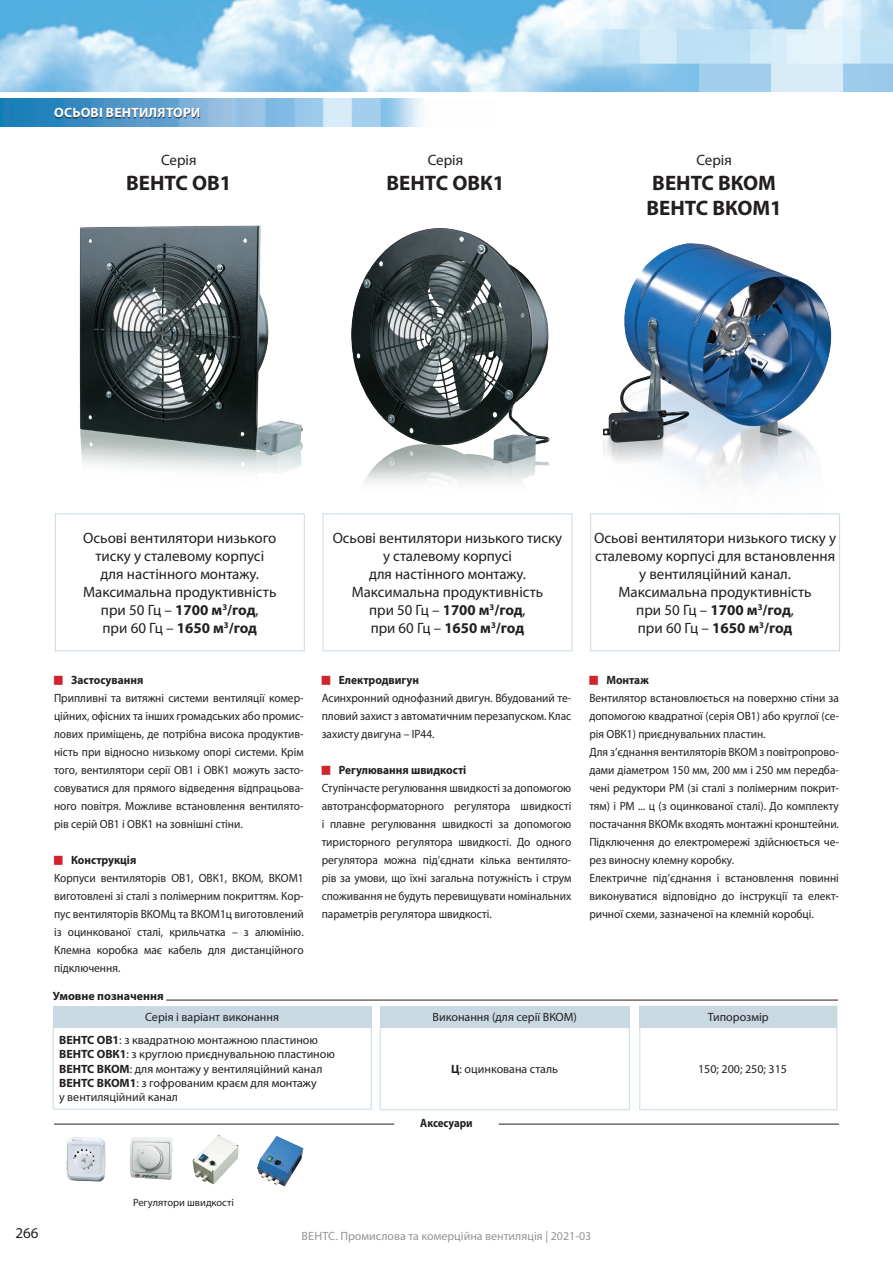
<style>
.page{position:relative;width:893px;height:1263px;background:#fff}
.page>*{position:absolute;margin:0;border:0;box-sizing:border-box;transform-origin:0 0}
.t1{font:700 21px/25.2px "Myriad Pro";color:#231f20}
.t2{font:15px/18px "Myriad Pro";color:#231f20;text-align:center}
.t3{font:700 13.5px "Myriad Pro";letter-spacing:.02em;color:#fff}
.t4{font:12px/18px "Myriad Pro";color:#231f20;text-align:justify;scale:.95 1}
.t5{font:12px/14.4px "Myriad Pro";color:#231f20}
.t6{font:700 12px "Myriad Pro";color:#231f20;scale:.95 1}
.t7{font:12px "Myriad Pro";color:#939598}
.t8{font:700 12px "Myriad Pro";color:#231f20}
.t9{font:700 12px "Myriad Pro";color:#231f20;scale:.9 1}
.t10{font:10.5px "Myriad Pro";color:#231f20}
.s1{font-weight:700}
</style>
<div class="page">
<img style="left:0;top:0;width:893px;height:91px">
<img style="left:0;top:99px;width:422px;height:27px">
<img style="left:603px;top:243px;width:229px;height:243px">
<img style="left:130px;top:1137px;width:43px;height:43px">
<img style="left:66px;top:1137px;width:40px;height:45px">
<hr style="left:54px;top:1124px;width:340px;height:1px;background:#231f20">
<hr style="left:499px;top:1124px;width:340px;height:1px;background:#231f20">
<img style="left:192px;top:1135px;width:47px;height:50px">
<img style="left:257px;top:1136px;width:47px;height:51px">
<div style="left:53px;top:1006px;width:318px;height:21px;background:#c9d9e2"></div>
<hr style="left:53px;top:1109px;width:318px;height:1px;background:#c9d9e2">
<hr style="left:53px;top:1027px;width:1px;height:82px;background:#c9d9e2">
<hr style="left:371px;top:1027px;width:1px;height:82px;background:#c9d9e2">
<div style="left:380px;top:1006px;width:249px;height:21px;background:#c9d9e2"></div>
<hr style="left:380px;top:1027px;width:1px;height:82px;background:#c9d9e2">
<hr style="left:629px;top:1027px;width:1px;height:82px;background:#c9d9e2">
<hr style="left:380px;top:1109px;width:249px;height:1px;background:#c9d9e2">
<div style="left:640px;top:1006px;width:197px;height:21px;background:#c9d9e2"></div>
<hr style="left:640px;top:1109px;width:197px;height:1px;background:#c9d9e2">
<svg style="left:837px;top:1006px;width:1px;height:21px"></svg>
<hr style="left:640px;top:1027px;width:1px;height:82px;background:#c9d9e2">
<hr style="left:837px;top:1027px;width:1px;height:82px;background:#c9d9e2">
<hr style="left:640px;top:1027px;width:197px;height:1px;background:#c9d9e2">
<hr style="left:166px;top:1000px;width:672px;height:1px;background:#231f20">
<div style="left:55px;top:109px;width:145px;height:9px;background:#231f20;opacity:.7"></div>
<div style="left:55px;top:513px;width:250px;height:138px;border:1px solid #c9d9e2"></div>
<div style="left:323px;top:513px;width:249px;height:138px;border:1px solid #c9d9e2"></div>
<div style="left:590px;top:513px;width:250px;height:138px;border:1px solid #c9d9e2"></div>
<img style="left:79px;top:225px;width:224px;height:248px">
<img style="left:351px;top:228px;width:199px;height:256px">
<p class="t3" style="left:54px;top:104px;width:148px">ОСЬОВІ ВЕНТИЛЯТОРИ</p>
<p class="t2" style="left:161px;top:150px;width:37px">Серія</p>
<h1 class="t1" style="left:126px;top:170px;width:107px">ВЕНТС ОВ1</h1>
<p class="t2" style="left:428px;top:150px;width:37px">Серія</p>
<h1 class="t1" style="left:387px;top:170px;width:120px">ВЕНТС ОВК1</h1>
<p class="t2" style="left:696px;top:150px;width:37px">Серія</p>
<h1 class="t1" style="left:646px;top:170px;width:137px">ВЕНТС ВКОМ<br>ВЕНТС ВКОМ1</h1>
<p class="t2" style="left:83px;top:529px;width:195px">Осьові вентилятори низького тиску у сталевому корпусі для настінного монтажу.<br>Максимальна продуктивність при 50 Гц – <span class="s1">1700 м</span><sup>3</sup><span class="s1">/год</span>,<br>при 60 Гц – <span class="s1">1650 м</span><sup>3</sup><span class="s1">/год</span></p>
<p class="t2" style="left:333px;top:529px;width:231px">Осьові вентилятори низького тиску у сталевому корпусі<br>для настінного монтажу.<br>Максимальна продуктивність<br>при 50 Гц – <span class="s1">1700 м</span><sup>3</sup><span class="s1">/год</span>,<br>при 60 Гц – <span class="s1">1650 м</span><sup>3</sup><span class="s1">/год</span></p>
<p class="t2" style="left:594px;top:529px;width:244px">Осьові вентилятори низького тиску у сталевому корпусі для встановлення у вентиляційний канал.<br>Максимальна продуктивність<br>при 50 Гц – <span class="s1">1700 м</span><sup>3</sup><span class="s1">/год</span>,<br>при 60 Гц – <span class="s1">1650 м</span><sup>3</sup><span class="s1">/год</span></p>
<p class="t6" style="left:71px;top:672px;width:78px">Застосування</p>
<p class="t4" style="left:54px;top:689px;width:264px">Припливні та витяжні системи вентиляції комер&shy;ційних, офісних та інших громадських або промис&shy;лових приміщень, де потрібна висока продуктив&shy;ність при відносно низькому опорі системи. Крім того, вентилятори серії ОВ1 і ОВК1 можуть засто&shy;совуватися для прямого відведення відпрацьова&shy;ного повітря. Можливе встановлення вентилято&shy;рів серій ОВ1 і ОВК1 на зовнішні стіни.</p>
<p class="t6" style="left:71px;top:852px;width:70px">Конструкція</p>
<p class="t4" style="left:54px;top:869px;width:264px">Корпуси вентиляторів ОВ1, ОВК1, ВКОМ, ВКОМ1 виготовлені зі сталі з полімерним покриттям. Кор&shy;пус вентиляторів ВКОМц та ВКОМ1ц виготовлений із оцинкованої сталі, крильчатка – з алюмінію.<br>Клемна коробка має кабель для дистанційного підключення.</p>
<p class="t6" style="left:339px;top:672px;width:86px">Електродвигун</p>
<p class="t4" style="left:322px;top:689px;width:264px">Асинхронний однофазний двигун. Вбудований те&shy;пловий захист з автоматичним перезапуском. Клас захисту двигуна – IP44.</p>
<p class="t6" style="left:339px;top:762px;width:136px">Регулювання швидкості</p>
<p class="t4" style="left:322px;top:779px;width:264px">Ступінчасте регулювання швидкості за допомогою автотрансформаторного регулятора швидкості і плавне регулювання швидкості за допомогою тиристорного регулятора швидкості. До одного регулятора можна під’єднати кілька вентилято&shy;рів за умови, що їхні загальна потужність і струм споживання не будуть перевищувати номінальних параметрів регулятора швидкості.</p>
<p class="t6" style="left:606px;top:672px;width:46px">Монтаж</p>
<p class="t4" style="left:589px;top:689px;width:264px;text-align:left">Вентилятор встановлюється на поверхню стіни за допомогою квадратної (серія ОВ1) або круглої (се&shy;рія ОВК1) приєднувальних пластин.<br>Для з’єднання вентиляторів ВКОМ з повітропрово&shy;дами діаметром 150 мм, 200 мм і 250 мм передба&shy;чені редуктори РМ (зі сталі з полімерним покрит&shy;тям) і РМ ... ц (з оцинкованої сталі). До комплекту постачання ВКОМк входять монтажні кронштейни.<br>Підключення до електромережі здійснюється че&shy;рез виносну клемну коробку.<br>Електричне під’єднання і встановлення повинні виконуватися відповідно до інструкції та елект&shy;ричної схеми, зазначеної на клемній коробці.</p>
<p class="t8" style="left:53px;top:988px;width:112px">Умовне позначення</p>
<p class="t5" style="left:59px;top:1005px;width:260px;line-height:22.8px;text-indent:86px">Серія і варіант виконання<br><span class="s1">ВЕНТС ОВ1</span>: з квадратною монтажною пластиною</p>
<p class="t5" style="left:59px;top:1047px;width:277px"><span class="s1">ВЕНТС ОВК1</span>: з круглою приєднувальною пластиною <span class="s1">ВЕНТС ВКОМ</span>: для монтажу у вентиляційний канал <span class="s1">ВЕНТС ВКОМ1</span>: з гофрованим краєм для монтажу<br>у вентиляційний канал</p>
<p class="t5" style="left:433px;top:1009px;width:146px">Виконання (для серії ВКОМ)</p>
<p class="t5" style="left:451px;top:1061px;width:108px"><span class="s1">Ц</span>: оцинкована сталь</p>
<p class="t5" style="left:708px;top:1010px;width:62px">Типорозмір</p>
<p class="t5" style="left:698px;top:1061px;width:90px">150; 200; 250; 315</p>
<p class="t9" style="left:420px;top:1115px;width:60px">Аксесуари</p>
<p class="t2" style="left:15px;top:1224px;width:25px">266</p>
<p class="t10" style="left:133px;top:1196px;width:102px">Регулятори швидкості</p>
<p class="t7" style="left:302px;top:1229px;width:291px">ВЕНТС. Промислова та комерційна вентиляція | 2021-03</p>
</div>
